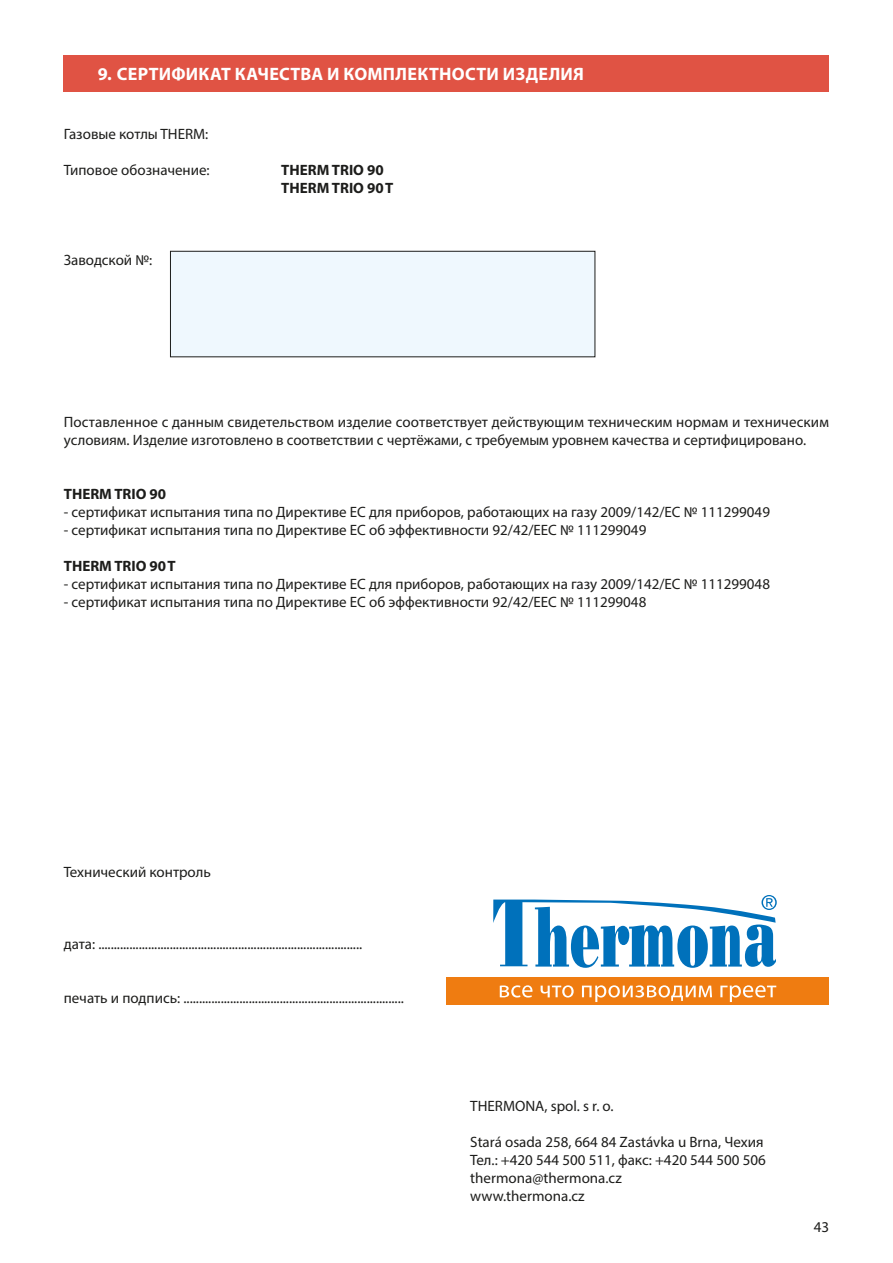
<style>
.page{position:relative;width:893px;height:1263px;background:#fff}
.page>*{position:absolute;margin:0;border:0;box-sizing:border-box;transform-origin:0 0}
.t1{font:700 18px "Myriad Pro";letter-spacing:.015em;color:#fff}
.t2{font:15px/18px "Myriad Pro";color:#1d1d1b}
.t3{font:700 15px/18px "Myriad Pro";color:#1d1d1b}
</style>
<div class="page">
<div style="left:64px;top:55px;width:765px;height:36px;background:#e05344"></div>
<div style="left:170px;top:251px;width:425px;height:106px;background:#eff8fe"></div>
<div style="left:170px;top:251px;width:425px;height:106px;border:1px solid #1d1d1b"></div>
<svg style="left:493px;top:895px;width:284px;height:73px"></svg>
<div style="left:446px;top:977px;width:383px;height:28px;background:#ef7c11"></div>
<svg style="left:500px;top:985px;width:276px;height:17px"></svg>
<p class="t1" style="left:98px;top:62px;width:488px">9. СЕРТИФИКАТ КАЧЕСТВА И КОМПЛЕКТНОСТИ ИЗДЕЛИЯ</p>
<p class="t2" style="left:64px;top:125px;width:146px">Газовые котлы THERM:</p>
<p class="t2" style="left:64px;top:161px;width:147px">Типовое обозначение:</p>
<p class="t3" style="left:281px;top:160px;width:113px">THERM TRIO 90<br>THERM TRIO 90T</p>
<p class="t2" style="left:64px;top:251px;width:90px">Заводской №:</p>
<p class="t2" style="left:64px;top:413px;width:767px">Поставленное с данным свидетельством изделие соответствует действующим техническим нормам и техническим условиям. Изделие изготовлено в соответствии с чертёжами, с требуемым уровнем качества и сертифицировано.</p>
<p class="t3" style="left:64px;top:484px;width:104px">THERM TRIO 90</p>
<p class="t2" style="left:64px;top:503px;width:708px">- сертификат испытания типа по Директиве ЕС для приборов, работающих на газу 2009/142/EC № 111299049</p>
<p class="t2" style="left:64px;top:521px;width:584px">- сертификат испытания типа по Директиве ЕС об эффективности 92/42/EEC № 111299049</p>
<p class="t3" style="left:64px;top:556px;width:113px">THERM TRIO 90T</p>
<p class="t2" style="left:64px;top:575px;width:708px">- сертификат испытания типа по Директиве ЕС для приборов, работающих на газу 2009/142/EC № 111299048</p>
<p class="t2" style="left:64px;top:593px;width:584px">- сертификат испытания типа по Директиве ЕС об эффективности 92/42/EEC № 111299048</p>
<p class="t2" style="left:64px;top:863px;width:149px">Технический контроль</p>
<p class="t2" style="left:64px;top:935px;width:300px">дата: .....................................................................................</p>
<p class="t2" style="left:64px;top:989px;width:342px">печать и подпись: .......................................................................</p>
<p class="t2" style="left:470px;top:1097px;width:145px">THERMONA, spol. s r. o.</p>
<p class="t2" style="left:470px;top:1133px;width:297px">Stará osada 258, 664 84 Zastávka u Brna, Чехия<br>Тел.: +420 544 500 511, факс: +420 544 500 506 thermona@thermona.cz<br>www.thermona.cz</p>
<p class="t2" style="left:814px;top:1217px;width:17px">43</p>
</div>
